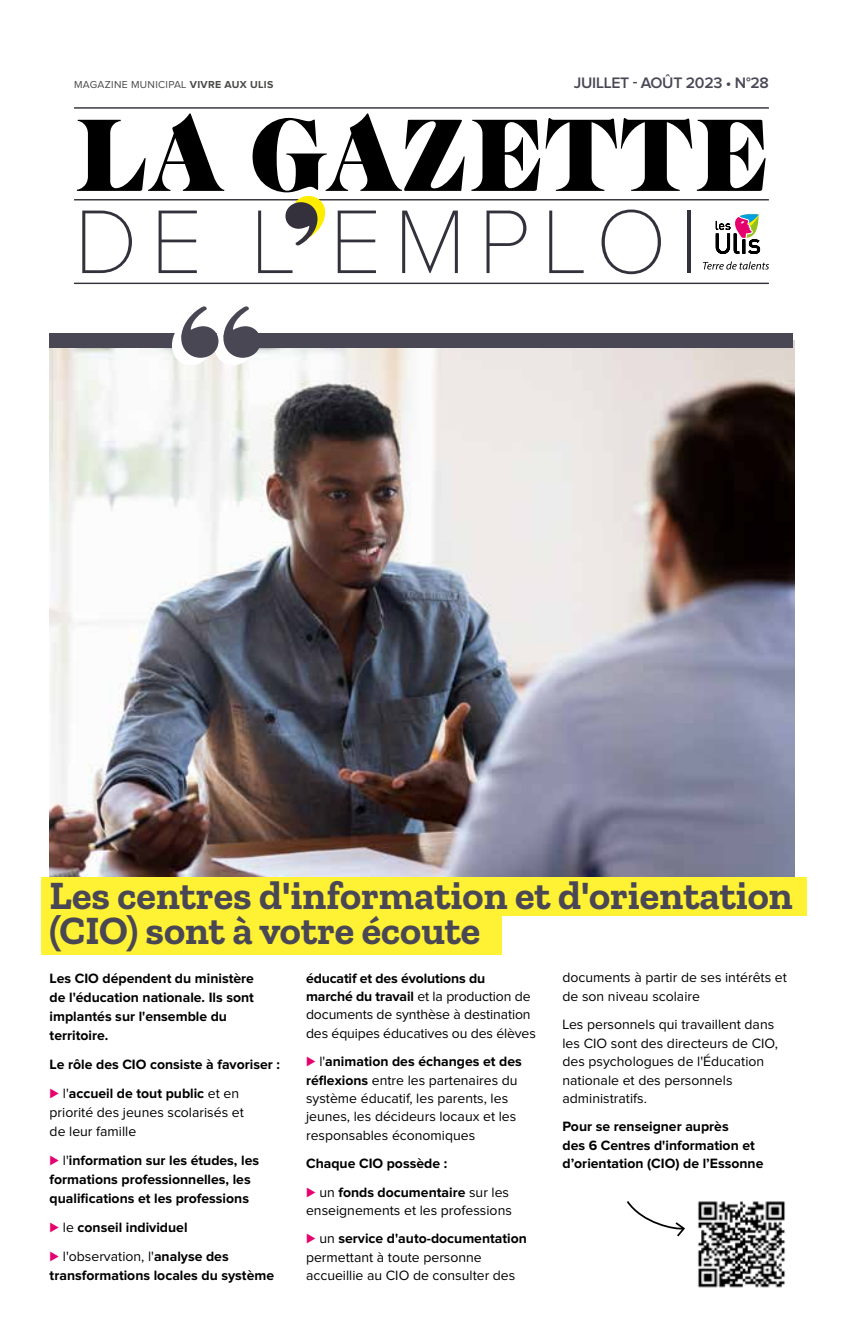
<style>
.page{position:relative;width:844px;height:1340px;background:#fff}
.page>*{position:absolute;margin:0;border:0;box-sizing:border-box;transform-origin:0 0}
.t1{font:100 93.62px "Proxima Nova";letter-spacing:.13em;color:#34313d}
.t2{font:700 40.25px/35px "Zilla Slab";color:#4a4755}
.t3{font:600 15.75px "Proxima Nova";letter-spacing:-.02em;color:#4a4755}
.t4{font:14px/18.4px "Proxima Nova";color:#000}
.t5{font:700 14px/19.1px "Proxima Nova";color:#000}
.t6{font:10.5px "Proxima Nova";letter-spacing:.03em;color:#4a4a49}
.s1{font-weight:700}
.s2{font-weight:900;font-size:15.75px;color:#e6006d}
.s3{font-weight:400}
</style>
<div class="page">
<img style="left:698px;top:1201px;width:87px;height:87px">
<svg style="left:627px;top:1201px;width:58px;height:36px"></svg>
<hr style="left:74px;top:107px;width:694px;height:2px;background:#34313d">
<hr style="left:74px;top:282px;width:694px;height:2px;background:#34313d">
<hr style="left:74px;top:199px;width:694px;height:1px;background:#34313d">
<svg style="left:77px;top:113px;width:688px;height:79px"></svg>
<svg style="left:285px;top:196px;width:40px;height:49px"></svg>
<svg style="left:715px;top:214px;width:44px;height:40px"></svg>
<svg style="left:703px;top:261px;width:65px;height:8px"></svg>
<img style="left:50px;top:341px;width:744px;height:536px">
<div style="left:50px;top:333px;width:743px;height:15px;background:#4a4755"></div>
<svg style="left:172px;top:306px;width:88px;height:59px"></svg>
<div style="left:41px;top:877px;width:765px;height:38px;background:#fff133"></div>
<div style="left:41px;top:915px;width:460px;height:39px;background:#fff133"></div>
<p class="t6" style="left:74px;top:80px;width:201px">MAGAZINE MUNICIPAL <span class="s1">VIVRE AUX ULIS</span></p>
<p class="t3" style="left:573px;top:76px;width:196px">JUILLET - AOÛT 2023 • N°28</p>
<h1 class="t1" style="left:74px;top:199px;width:626px">DE L’EMPLOI</h1>
<h2 class="t2" style="left:50px;top:878px;width:744px">Les centres d'information et d'orientation (CIO) sont à votre écoute</h2>
<p class="t5" style="left:50px;top:968px;width:206px">Les CIO dépendent du ministère de l'éducation nationale. Ils sont implantés sur l'ensemble du territoire.</p>
<p class="t5" style="left:50px;top:1049px;width:232px;line-height:29.1px">Le rôle des CIO consiste à favoriser : <span class="s2">⊲</span> <span class="s3">l'</span>accueil de tout public <span class="s3">et en</span></p>
<p class="t4" style="left:50px;top:1103px;width:196px;line-height:19.1px">priorité des jeunes scolarisés et de leur famille</p>
<p class="t5" style="left:50px;top:1151px;width:211px"><span class="s2">⊲</span> <span class="s3">l'</span>information sur les études, les formations professionnelles, les qualifications et les professions</p>
<p class="t5" style="left:50px;top:1213px;width:180px;line-height:29.1px"><span class="s2">⊲</span> <span class="s3">le</span> conseil individuel<br><span class="s2">⊲</span> <span class="s3">l'observation, l'</span>analyse des</p>
<p class="t5" style="left:50px;top:1266px;width:226px">transformations locales du système</p>
<p class="t4" style="left:562px;top:969px;width:226px">documents à partir de ses intérêts et de son niveau scolaire</p>
<p class="t4" style="left:562px;top:1016px;width:217px">Les personnels qui travaillent dans les CIO sont des directeurs de CIO, des psychologues de l'Éducation nationale et des personnels administratifs.</p>
<p class="t5" style="left:562px;top:1117px;width:202px;line-height:18.4px">Pour se renseigner auprès<br>des 6 Centres d'information et d’orientation (CIO) de l’Essonne</p>
<p class="t4" style="left:306px;top:969px;width:231px"><span class="s1">éducatif et des évolutions du<br>marché du travail</span> et la production de documents de synthèse à destination des équipes éducatives ou des élèves</p>
<p class="t4" style="left:306px;top:1052px;width:217px"><span class="s2">⊲</span> l'<span class="s1">animation des échanges et des réflexions</span> entre les partenaires du système éducatif, les parents, les jeunes, les décideurs locaux et les responsables économiques</p>
<p class="t5" style="left:306px;top:1149px;width:204px;line-height:28.3px">Chaque CIO possède :<br><span class="s2">⊲</span> <span class="s3">un</span> fonds documentaire <span class="s3">sur les</span></p>
<p class="t4" style="left:306px;top:1196px;width:222px;line-height:28.3px">enseignements et les professions<br><span class="s2">⊲</span> un <span class="s1">service d'auto-documentation</span></p>
<p class="t4" style="left:306px;top:1248px;width:211px">permettant à toute personne accueillie au CIO de consulter des</p>
</div>
